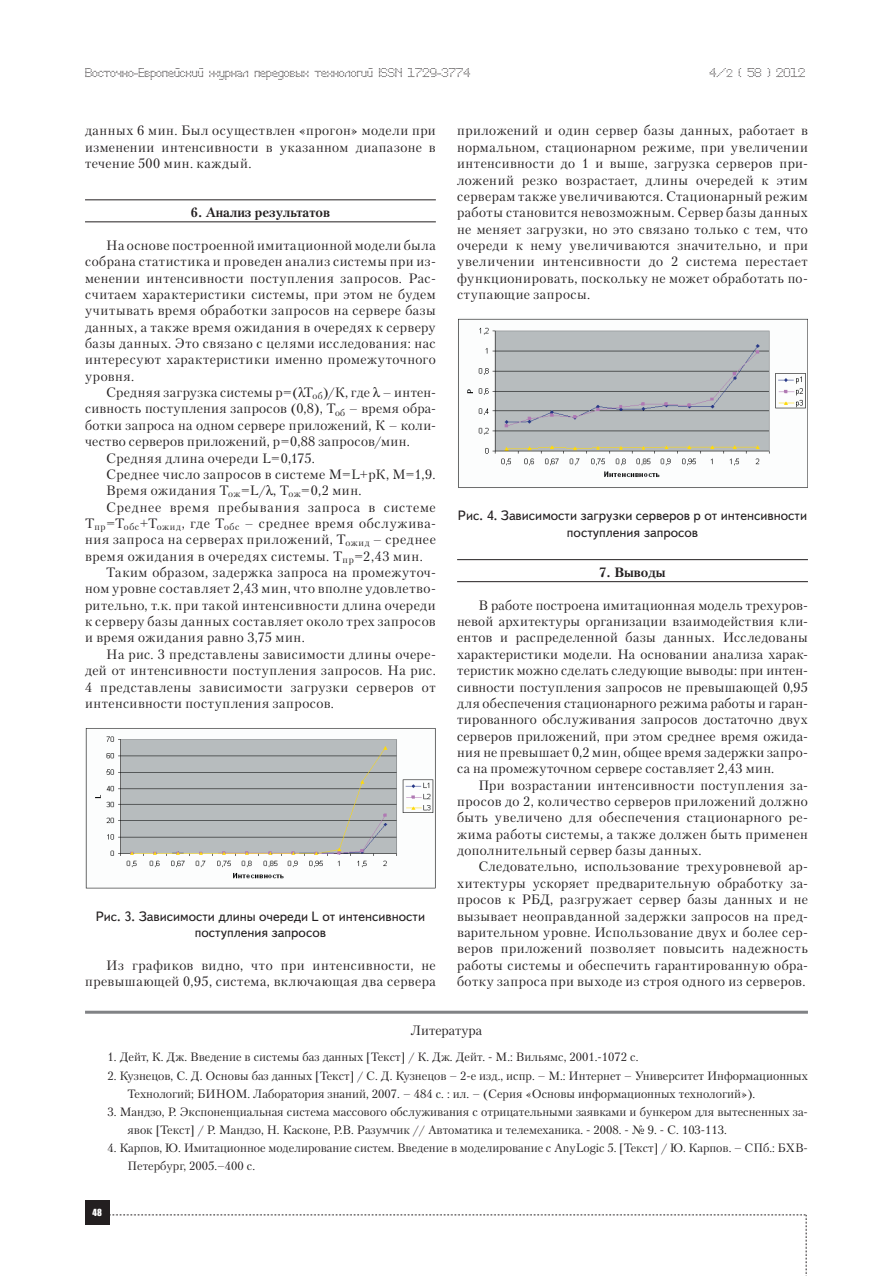
<style>
.page{position:relative;width:893px;height:1276px;background:#fff}
.page>*{position:absolute;margin:0;border:0;box-sizing:border-box;transform-origin:0 0}
.t1{font:13.5px/16.4px "Petersburg C";letter-spacing:.035em;color:#231f20;text-align:justify}
.t2{font:13.5px/16.2px "Text Book C";color:#231f20;text-align:center}
.t3{font:13.5px "Petersburg C";letter-spacing:.06em;color:#231f20}
.t4{font:700 13.5px "Petersburg C";color:#231f20}
.t5{font:13.5px "Petersburg C";color:#231f20}
.t6{font:12px/18px "Petersburg C";color:#231f20}
.t7{font:12px "Perfo";letter-spacing:.015em;color:#231f20}
.t8{font:9px "Impact";color:#fff}
.s1{font-size:10.5px}
</style>
<div class="page">
<div style="left:85px;top:1200px;width:24px;height:25px;background:#231f20"></div>
<svg style="left:109px;top:1214px;width:698px;height:62px"></svg>
<hr style="left:85px;top:199px;width:351px;height:1px;background:#231f20">
<hr style="left:85px;top:221px;width:351px;height:1px;background:#231f20">
<img style="left:85px;top:728px;width:351px;height:160px">
<hr style="left:457px;top:559px;width:351px;height:1px;background:#231f20">
<hr style="left:457px;top:581px;width:351px;height:1px;background:#231f20">
<img style="left:458px;top:318px;width:350px;height:170px">
<hr style="left:85px;top:1010px;width:723px;height:3px;background:#808285">
<p class="t7" style="left:85px;top:65px;width:387px">Восточно-Европейский журнал передовых технологий ISSN 1729-3774</p>
<p class="t7" style="left:709px;top:65px;width:97px">4/<span class="s1">2</span> ( 58 ) 2012</p>
<p class="t1" style="left:457px;top:122px;width:352px">приложений и один сервер базы данных, работает в нормальном, стационарном режиме, при увеличении интенсивности до 1 и выше, загрузка серверов при&shy;ложений резко возрастает, длины очередей к этим серверам также увеличиваются. Стационарный режим работы становится невозможным. Сервер базы данных не меняет загрузки, но это связано только с тем, что очереди к нему увеличиваются значительно, и при увеличении интенсивности до 2 система перестает функционировать, поскольку не может обработать по&shy;ступающие запросы.</p>
<p class="t1" style="left:85px;top:122px;width:352px">данных 6 мин. Был осуществлен «прогон» модели при изменении интенсивности в указанном диапазоне в течение 500 мин. каждый.</p>
<p class="t4" style="left:191px;top:204px;width:141px">6. Анализ результатов</p>
<p class="t1" style="left:85px;top:237px;width:352px;text-indent:21px">На основе построенной имитационной модели была собрана статистика и проведен анализ системы при из&shy;менении интенсивности поступления запросов. Рас&shy;считаем характеристики системы, при этом не будем учитывать время обработки запросов на сервере базы данных, а также время ожидания в очередях к серверу базы данных. Это связано с целями исследования: нас интересуют характеристики именно промежуточного уровня.</p>
<p class="t1" style="left:106px;top:384px;width:331px">Средняя загрузка системы р=( Т<sub>об</sub>)/К, где – интен-</p>
<p class="t1" style="left:85px;top:400px;width:352px">сивность поступления запросов (0,8), Т<sub>об</sub> – время обра-</p>
<p class="t1" style="left:85px;top:417px;width:352px">ботки запроса на одном сервере приложений, К – коли-</p>
<p class="t1" style="left:85px;top:433px;width:326px">чество серверов приложений, р=0,88 запросов/мин.</p>
<p class="t1" style="left:106px;top:449px;width:210px">Средняя длина очереди L=0,175.</p>
<p class="t1" style="left:106px;top:466px;width:331px">Среднее число запросов в системе М=L+рК, М=1,9.</p>
<p class="t1" style="left:106px;top:482px;width:257px">Время ожидания Т<sub>ож</sub>=L/ , Т<sub>ож</sub>=0,2 мин.</p>
<p class="t3" style="left:106px;top:499px;width:331px">Среднее время пребывания запроса в системе</p>
<p class="t1" style="left:85px;top:515px;width:352px">Т<sub>пр</sub>=Т<sub>обс</sub>+Т<sub>ожид</sub>, где Т<sub>обс</sub> – среднее время обслужива-</p>
<p class="t1" style="left:85px;top:531px;width:352px">ния запроса на серверах приложений, Т<sub>ожид</sub> – среднее</p>
<p class="t1" style="left:85px;top:547px;width:339px">время ожидания в очередях системы. Т<sub>пр</sub>=2,43 мин.</p>
<p class="t1" style="left:106px;top:564px;width:331px">Таким образом, задержка запроса на промежуточ-</p>
<p class="t1" style="left:85px;top:580px;width:352px">ном уровне составляет 2,43 мин, что вполне удовлетво-</p>
<p class="t1" style="left:85px;top:597px;width:352px">рительно, т.к. при такой интенсивности длина очереди</p>
<p class="t1" style="left:85px;top:613px;width:352px">к серверу базы данных составляет около трех запросов</p>
<p class="t1" style="left:85px;top:629px;width:221px">и время ожидания равно 3,75 мин.</p>
<p class="t1" style="left:106px;top:646px;width:331px">На рис. 3 представлены зависимости длины очере-</p>
<p class="t1" style="left:85px;top:662px;width:352px">дей от интенсивности поступления запросов. На рис.</p>
<p class="t1" style="left:85px;top:678px;width:352px">4 представлены зависимости загрузки серверов от</p>
<p class="t1" style="left:85px;top:695px;width:250px">интенсивности поступления запросов.</p>
<p class="t2" style="left:458px;top:508px;width:351px">Рис. 4. Зависимости загрузки серверов p от интенсивности поступления запросов</p>
<p class="t4" style="left:599px;top:564px;width:68px">7. Выводы</p>
<p class="t1" style="left:457px;top:597px;width:352px;text-indent:21px">В работе построена имитационная модель трехуров&shy;невой архитектуры организации взаимодействия кли&shy;ентов и распределенной базы данных. Исследованы характеристики модели. На основании анализа харак&shy;теристик можно сделать следующие выводы: при интен&shy;сивности поступления запросов не превышающей 0,95 для обеспечения стационарного режима работы и гаран&shy;тированного обслуживания запросов достаточно двух серверов приложений, при этом среднее время ожида&shy;ния не превышает 0,2 мин, общее время задержки запро&shy;са на промежуточном сервере составляет 2,43 мин.</p>
<p class="t1" style="left:457px;top:776px;width:352px;text-indent:21px">При возрастании интенсивности поступления за&shy;просов до 2, количество серверов приложений должно быть увеличено для обеспечения стационарного ре&shy;жима работы системы, а также должен быть применен дополнительный сервер базы данных.</p>
<p class="t1" style="left:457px;top:858px;width:352px;text-indent:21px">Следовательно, использование трехуровневой ар&shy;хитектуры ускоряет предварительную обработку за&shy;просов к РБД, разгружает сервер базы данных и не вызывает неоправданной задержки запросов на пред&shy;варительном уровне. Использование двух и более сер&shy;веров приложений позволяет повысить надежность работы системы и обеспечить гарантированную обра&shy;ботку запроса при выходе из строя одного из серверов.</p>
<p class="t5" style="left:411px;top:1022px;width:73px">Литература</p>
<p class="t6" style="left:108px;top:1048px;width:532px">1. Дейт, К. Дж. Введение в системы баз данных [Текст] / К. Дж. Дейт. - М.: Вильямс, 2001.-1072 с.</p>
<p class="t6" style="left:128px;top:1066px;width:682px;text-indent:-20px">2. Кузнецов, С. Д. Основы баз данных [Текст] / С. Д. Кузнецов – 2-е изд., испр. – М.: Интернет – Университет Информационных<br>Технологий; БИНОМ. Лаборатория знаний, 2007. – 484 с. : ил. – (Серия «Основы информационных технологий»).</p>
<p class="t6" style="left:128px;top:1102px;width:682px;text-indent:-20px">3. Мандзо, Р. Экспоненциальная система массового обслуживания с отрицательными заявками и бункером для вытесненных за&shy;явок [Текст] / Р. Мандзо, Н. Касконе, Р.В. Разумчик // Автоматика и телемеханика. - 2008. - № 9. - С. 103-113.</p>
<p class="t6" style="left:128px;top:1138px;width:682px;text-indent:-20px">4. Карпов, Ю. Имитационное моделирование систем. Введение в моделирование с AnyLogic 5. [Текст] / Ю. Карпов. – СПб.: БХВ-<br>Петербург, 2005.–400 с.</p>
<p class="t2" style="left:96px;top:908px;width:331px">Рис. 3. Зависимости длины очереди L от интенсивности поступления запросов</p>
<p class="t1" style="left:85px;top:956px;width:352px;text-align:right">Из графиков видно, что при интенсивности, не превышающей 0,95, система, включающая два сервера</p>
<p class="t8" style="left:93px;top:1205px;width:11px">48</p>
</div>
